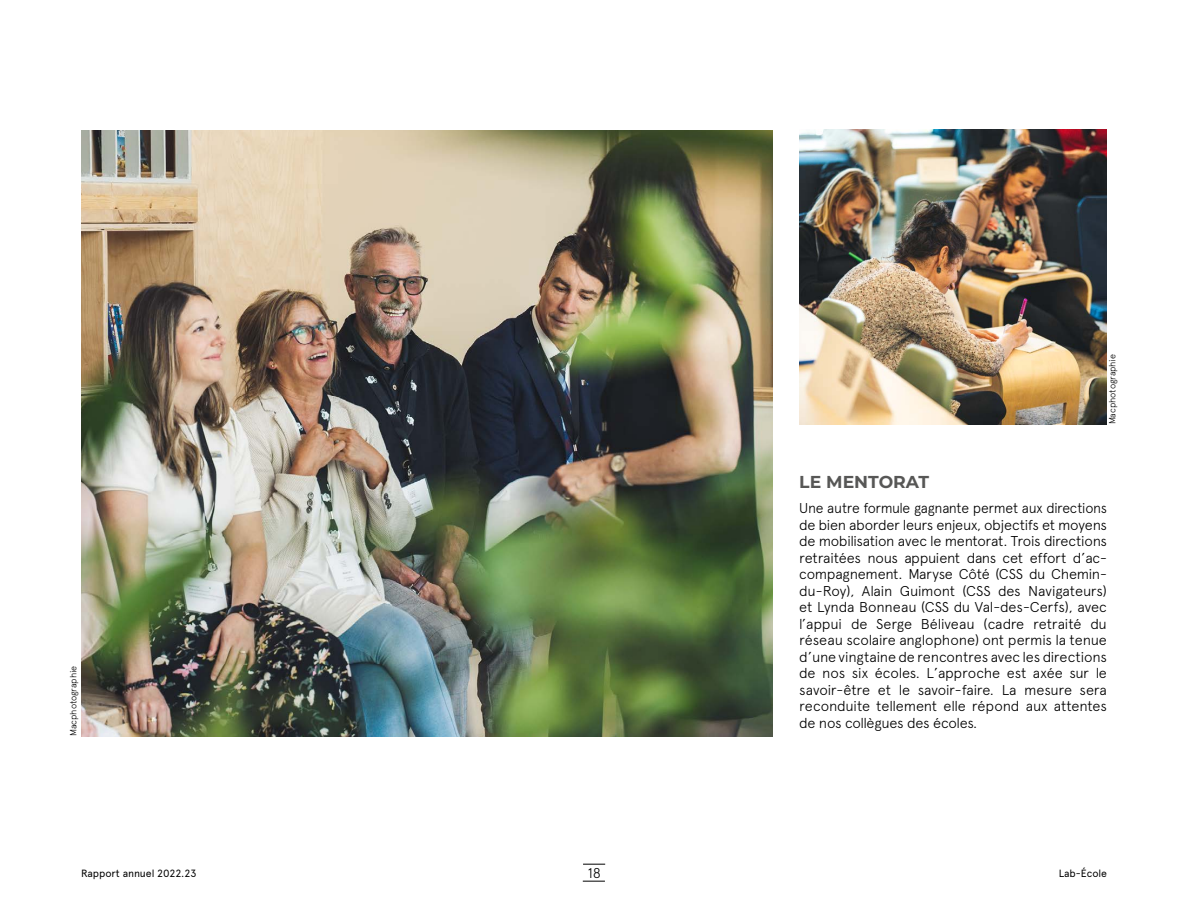
<style>
.page{position:relative;width:1188px;height:918px;background:#fff}
.page>*{position:absolute;margin:0;border:0;box-sizing:border-box;transform-origin:0 0}
.t1{font:700 17.25px "Montserrat";color:#575756}
.t2{font:300 14.25px/16.5px "Apercu";letter-spacing:-.015em;color:#000;text-align:justify}
.t3{font:10.5px "Apercu";letter-spacing:-.01em;color:#000}
.t4{font:300 9px "Apercu";letter-spacing:-.01em;color:#000}
</style>
<div class="page">
<svg style="left:583px;top:864px;width:22px;height:1px"></svg>
<svg style="left:583px;top:881px;width:22px;height:1px"></svg>
<img style="left:82px;top:130px;width:690px;height:606px">
<img style="left:799px;top:129px;width:308px;height:295px">
<p class="t4" style="left:68px;top:736px;width:72px;rotate:-90deg">Macphotographie</p>
<p class="t4" style="left:1107px;top:424px;width:72px;rotate:-90deg">Macphotographie</p>
<p class="t1" style="left:799px;top:469px;width:131px">LE MENTORAT</p>
<p class="t2" style="left:799px;top:500px;width:309px">Une autre formule gagnante permet aux directions de bien aborder leurs enjeux, objectifs et moyens de mobilisation avec le mentorat. Trois directions retraitées nous appuient dans cet effort d’ac&shy;compagnement. Maryse Côté (CSS du Chemin&shy;du-Roy), Alain Guimont (CSS des Navigateurs) et Lynda Bonneau (CSS du Val-des-Cerfs), avec l’appui de Serge Béliveau (cadre retraité du réseau scolaire anglophone) ont permis la tenue d’une vingtaine de rencontres avec les directions de nos six écoles. L’approche est axée sur le savoir-être et le savoir-faire. La mesure sera reconduite tellement elle répond aux attentes de nos collègues des écoles.</p>
<p class="t3" style="left:81px;top:867px;width:117px">Rapport annuel 2022.23</p>
<p class="t2" style="left:588px;top:864px;width:15px">18</p>
<p class="t3" style="left:1059px;top:867px;width:50px">Lab-École</p>
</div>
